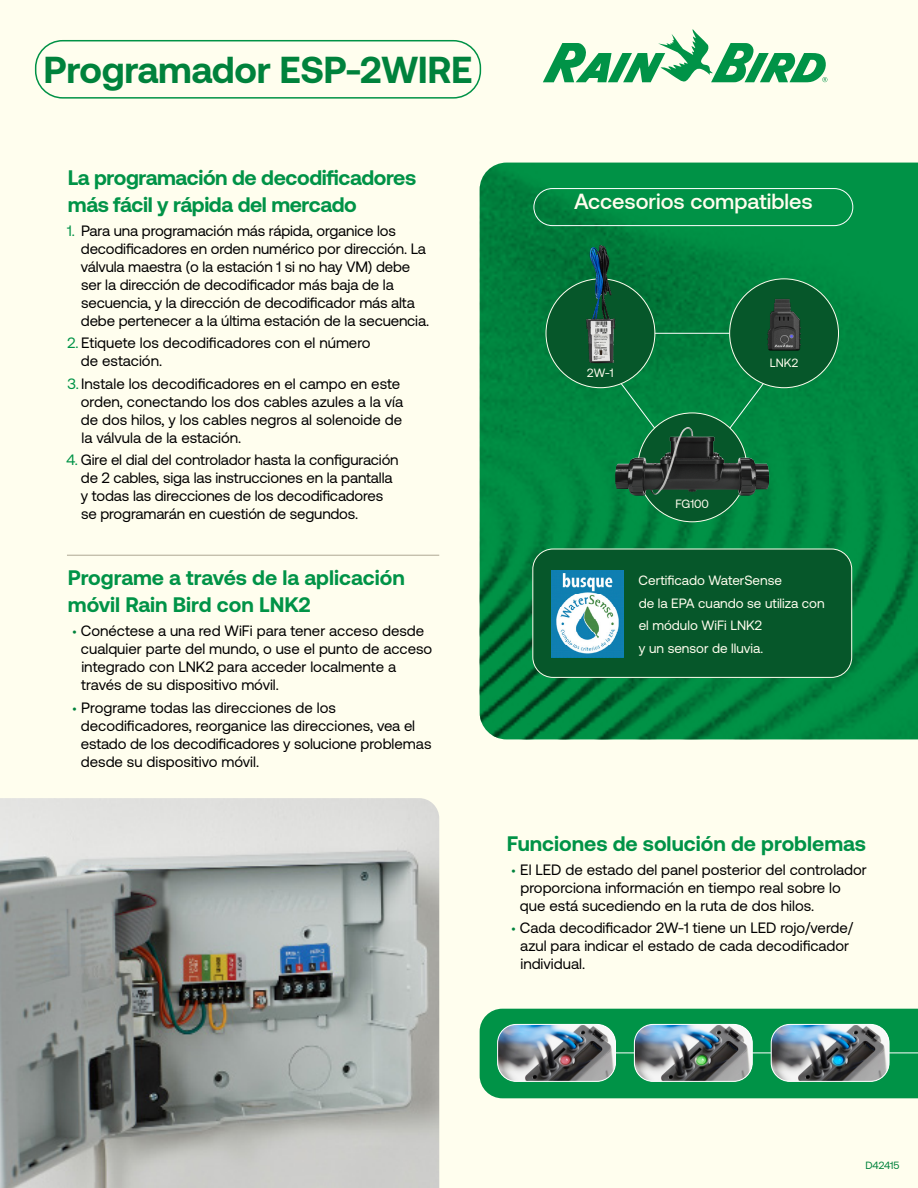
<style>
.page{position:relative;width:918px;height:1188px;background:#fffeee}
.page>*{position:absolute;margin:0;border:0;box-sizing:border-box;transform-origin:0 0}
.t1{font:700 37.5px "Aeonik";letter-spacing:-.01em;color:#00823c}
.t2{font:500 21.75px "Aeonik";color:#fffdee}
.t3{font:700 21px/27px "Aeonik";letter-spacing:-.015em;color:#009347}
.t4{font:15px/18px "Aeonik";letter-spacing:-.005em;color:#000}
.t5{font:13.5px/22.5px "Aeonik";color:#fffdee}
.Sans_Body{font:12px "Aeonik";color:#fffdee}
.t6{font:10.5px "Aeonik";color:#00823c}
.s1{color:#009347}
.s2{font-family:"Myriad Pro";color:#00823c}
</style>
<div class="page">
<img style="left:0;top:798px;width:439px;height:390px">
<div style="left:480px;top:1009px;width:438px;height:89px;background:#009347"></div>
<svg style="left:543px;top:29px;width:285px;height:54px;background:#9dd4ad"></svg>
<div style="left:35px;top:40px;width:446px;height:59px;border:2px solid #009246;border-radius:27px"></div>
<img style="left:480px;top:163px;width:438px;height:576px">
<hr style="left:67px;top:555px;width:372px;height:1px;background:#aea793">
<hr style="left:539px;top:1053px;width:379px;height:1px;background:#fff">
<img style="left:498px;top:1024px;width:117px;height:57px">
<div style="left:497px;top:1024px;width:119px;height:58px;border:1px solid #fff;border-radius:19px"></div>
<img style="left:771px;top:1024px;width:118px;height:57px">
<div style="left:771px;top:1024px;width:118px;height:58px;border:1px solid #fff;border-radius:19px"></div>
<img style="left:634px;top:1024px;width:118px;height:57px">
<div style="left:634px;top:1024px;width:119px;height:58px;border:1px solid #fff;border-radius:19px"></div>
<div style="left:533px;top:549px;width:319px;height:128px;background:#06572a;border-radius:20px"></div>
<div style="left:532px;top:549px;width:320px;height:129px;border:1px solid #fffdee;border-radius:20px"></div>
<img style="left:551px;top:570px;width:72px;height:87px">
<svg style="left:605px;top:362px;width:78px;height:104px;background:#048843"></svg>
<svg style="left:701px;top:362px;width:79px;height:104px;background:#058944"></svg>
<hr style="left:637px;top:333px;width:110px;height:1px;background:#fff">
<div style="left:534px;top:188px;width:319px;height:38px;border:1px solid #fff;border-radius:19px"></div>
<div style="left:638px;top:413px;width:109px;height:109px;background:#06572a;border-radius:50%"></div>
<img style="left:615px;top:429px;width:154px;height:67px">
<div style="left:546px;top:279px;width:109px;height:109px;background:#06572a;border-radius:50%"></div>
<img style="left:580px;top:243px;width:41px;height:121px">
<div style="left:730px;top:279px;width:109px;height:109px;background:#06572a;border-radius:50%"></div>
<img style="left:767px;top:299px;width:34px;height:52px">
<h1 class="t1" style="left:44px;top:49px;width:430px">Programador ESP-2WIRE</h1>
<h3 class="t3" style="left:68px;top:164px;width:350px">La programación de decodificadores más fácil y rápida del mercado</h3>
<p class="t4" style="left:81px;top:222px;width:350px;text-indent:-14px"><span class="s1">1.</span> Para una programación más rápida, organice los decodificadores en orden numérico por dirección. La válvula maestra (o la estación 1 si no hay VM) debe ser la dirección de decodificador más baja de la secuencia, y la dirección de decodificador más alta debe pertenecer a la última estación de la secuencia.</p>
<p class="t4" style="left:81px;top:334px;width:291px;text-indent:-13px"><span class="s1">2.</span> Etiquete los decodificadores con el número de estación.</p>
<p class="t4" style="left:81px;top:374px;width:324px;text-indent:-13px"><span class="s1">3.</span> Instale los decodificadores en el campo en este orden, conectando los dos cables azules a la vía de dos hilos, y los cables negros al solenoide de la válvula de la estación.</p>
<p class="t4" style="left:81px;top:451px;width:319px;text-indent:-14px"><span class="s1">4.</span> Gire el dial del controlador hasta la configuración de 2 cables, siga las instrucciones en la pantalla y todas las direcciones de los decodificadores se programarán en cuestión de segundos.</p>
<h3 class="t3" style="left:68px;top:564px;width:339px">Programe a través de la aplicación móvil Rain Bird con LNK2</h3>
<p class="t4" style="left:81px;top:622px;width:353px;text-indent:-8px"><span class="s2">•</span> Conéctese a una red WiFi para tener acceso desde cualquier parte del mundo, o use el punto de acceso integrado con LNK2 para acceder localmente a través de su dispositivo móvil.</p>
<p class="t4" style="left:81px;top:699px;width:352px;text-indent:-8px"><span class="s2">•</span> Programe todas las direcciones de los decodificadores, reorganice las direcciones, vea el estado de los decodificadores y solucione problemas desde su dispositivo móvil.</p>
<h3 class="t2" style="left:574px;top:189px;width:240px">Accesorios compatibles</h3>
<p class="Sans_Body" style="left:587px;top:367px;width:28px">2W-1</p>
<p class="Sans_Body" style="left:770px;top:356px;width:30px">LNK2</p>
<p class="Sans_Body" style="left:675px;top:498px;width:35px">FG100</p>
<h4 class="t5" style="left:639px;top:569px;width:188px">Certificado WaterSense<br>de la EPA cuando se utiliza con el módulo WiFi LNK2<br>y un sensor de lluvia.</h4>
<h3 class="t3" style="left:507px;top:830px;width:361px">Funciones de solución de problemas</h3>
<p class="t4" style="left:520px;top:861px;width:348px;text-indent:-8px"><span class="s2">•</span> El LED de estado del panel posterior del controlador proporciona información en tiempo real sobre lo que está sucediendo en la ruta de dos hilos.</p>
<p class="t4" style="left:520px;top:919px;width:334px;text-indent:-9px"><span class="s2">•</span> Cada decodificador 2W-1 tiene un LED rojo/verde/ azul para indicar el estado de cada decodificador individual.</p>
<p class="t6" style="left:865px;top:1160px;width:35px">D42415</p>
</div>
